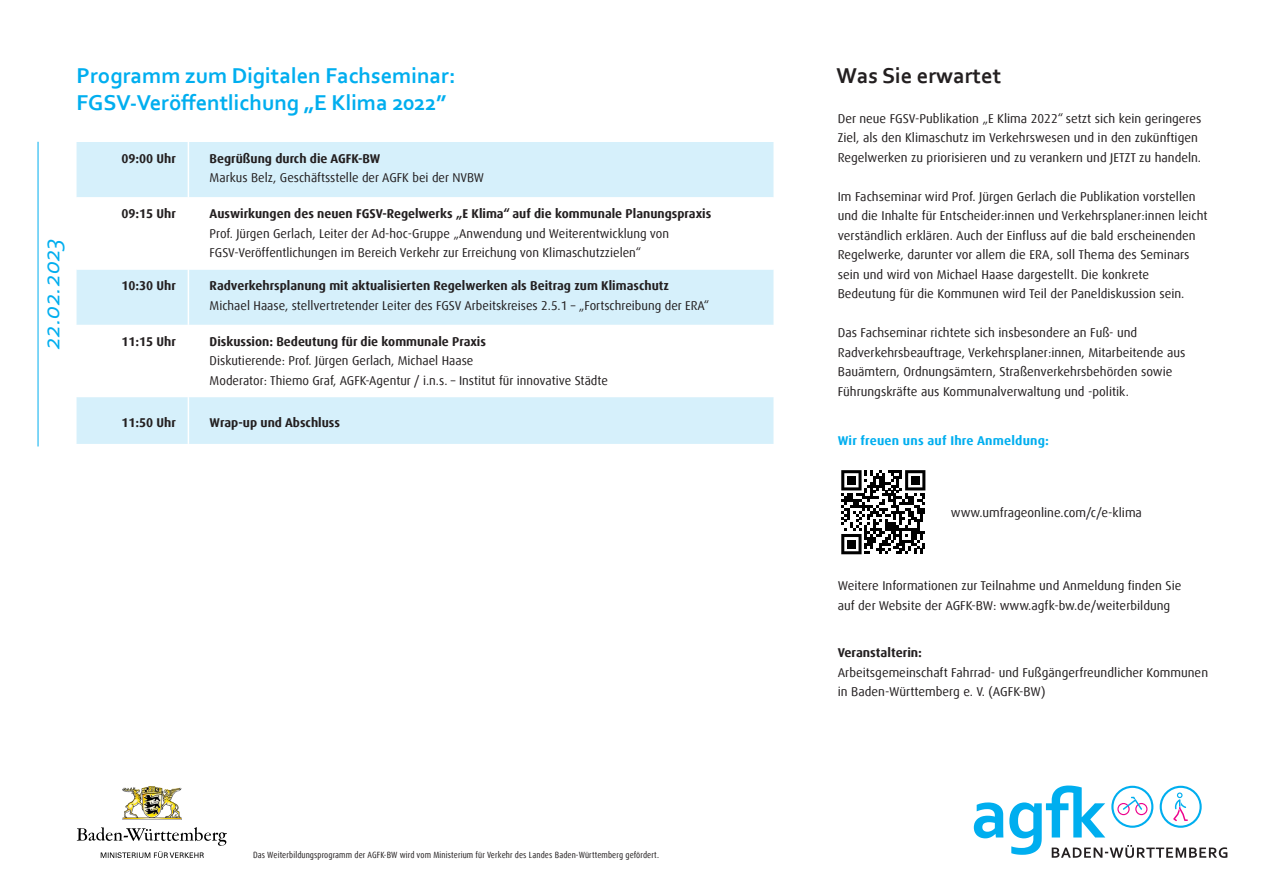
<style>
.page{position:relative;width:1263px;height:893px;background:#fff}
.page>*{position:absolute;margin:0;border:0;box-sizing:border-box;transform-origin:0 0}
.t1{font:italic 25.5px "Corbel";letter-spacing:-.02em;color:#00aeef}
.t2{font:700 22.5px "Corbel";color:#00aeef}
.t3{font:700 22.5px "Corbel";color:#231f20}
.t4{font:12.75px/19.5px "Dax Offc";color:#231f20}
.t5{font:700 12.75px "Dax Offc";color:#231f20}
.t6{font:700 12.75px "Dax Offc";letter-spacing:.015em;color:#00aeef}
.t7{font:condensed 9px "Dax Offc";letter-spacing:.01em;color:#231f20}
.s1{font-weight:700}
</style>
<div class="page">
<svg style="left:974px;top:785px;width:253px;height:73px"></svg>
<img style="left:122px;top:786px;width:60px;height:33px">
<svg style="left:77px;top:827px;width:150px;height:31px"></svg>
<div style="left:77px;top:142px;width:696px;height:302px;background:#d6f0fb"></div>
<svg style="left:77px;top:197px;width:696px;height:200px"></svg>
<hr style="left:188px;top:142px;width:1px;height:55px;background:#fff">
<hr style="left:188px;top:197px;width:1px;height:73px;background:#fff">
<hr style="left:188px;top:270px;width:1px;height:55px;background:#fff">
<hr style="left:188px;top:325px;width:1px;height:72px;background:#fff">
<hr style="left:188px;top:397px;width:1px;height:47px;background:#fff">
<hr style="left:38px;top:142px;width:1px;height:304px;background:#00aeef">
<svg style="left:841px;top:470px;width:84px;height:84px"></svg>
<div style="left:847px;top:476px;width:9px;height:9px;background:#000"></div>
<div style="left:911px;top:476px;width:9px;height:9px;background:#000"></div>
<div style="left:847px;top:540px;width:9px;height:8px;background:#000"></div>
<p class="t2" style="left:77px;top:61px;width:381px">Programm zum Digitalen Fachseminar:</p>
<p class="t2" style="left:77px;top:88px;width:371px">FGSV-Veröffentlichung „E Klima 2022”</p>
<p class="t1" style="left:35px;top:350px;width:115px;rotate:-90deg">22.02.2023</p>
<p class="t5" style="left:121px;top:150px;width:56px">09:00 Uhr</p>
<p class="t4" style="left:210px;top:149px;width:276px"><span class="s1">Begrüßung durch die AGFK-BW<br></span>Markus Belz, Geschäftsstelle der AGFK bei der NVBW</p>
<p class="t5" style="left:121px;top:206px;width:56px">09:15 Uhr</p>
<p class="t5" style="left:210px;top:206px;width:503px">Auswirkungen des neuen FGSV-Regelwerks „E Klima“ auf die kommunale Planungspraxis</p>
<p class="t4" style="left:210px;top:224px;width:461px">Prof. Jürgen Gerlach, Leiter der Ad-hoc-Gruppe „Anwendung und Weiterentwicklung von<br>FGSV-Veröffentlichungen im Bereich Verkehr zur Erreichung von Klimaschutzzielen“</p>
<p class="t5" style="left:121px;top:278px;width:56px">10:30 Uhr</p>
<p class="t5" style="left:210px;top:278px;width:461px">Radverkehrsplanung mit aktualisierten Regelwerken als Beitrag zum Klimaschutz</p>
<p class="t4" style="left:210px;top:296px;width:501px">Michael Haase, stellvertretender Leiter des FGSV Arbeitskreises 2.5.1 – „Fortschreibung der ERA“</p>
<p class="t5" style="left:121px;top:333px;width:56px">11:15 Uhr</p>
<p class="t5" style="left:210px;top:333px;width:278px">Diskussion: Bedeutung für die kommunale Praxis</p>
<p class="t4" style="left:210px;top:351px;width:265px">Diskutierende: Prof. Jürgen Gerlach, Michael Haase</p>
<p class="t4" style="left:210px;top:371px;width:400px">Moderator: Thiemo Graf, AGFK-Agentur / i.n.s. – Institut für innovative Städte</p>
<p class="t5" style="left:121px;top:414px;width:56px">11:50 Uhr</p>
<p class="t5" style="left:210px;top:414px;width:132px">Wrap-up und Abschluss</p>
<p class="t7" style="left:253px;top:849px;width:408px">Das Weiterbildungsprogramm der AGFK-BW wird vom Ministerium für Verkehr des Landes Baden-Württemberg gefördert.</p>
<p class="t3" style="left:836px;top:61px;width:166px">Was Sie erwartet</p>
<p class="t4" style="left:838px;top:109px;width:365px">Der neue FGSV-Publikation „E Klima 2022“ setzt sich kein geringeres<br>Ziel, als den Klimaschutz im Verkehrswesen und in den zukünftigen<br>Regelwerken zu priorisieren und zu verankern und JETZT zu handeln.</p>
<p class="t4" style="left:838px;top:187px;width:371px">Im Fachseminar wird Prof. Jürgen Gerlach die Publikation vorstellen und die Inhalte für Entscheider:innen und Verkehrsplaner:innen leicht verständlich erklären. Auch der Einfluss auf die bald erscheinenden</p>
<p class="t4" style="left:838px;top:245px;width:353px">Regelwerke, darunter vor allem die ERA, soll Thema des Seminars sein und wird von Michael Haase dargestellt. Die konkrete<br>Bedeutung für die Kommunen wird Teil der Paneldiskussion sein.</p>
<p class="t4" style="left:838px;top:323px;width:349px">Das Fachseminar richtete sich insbesondere an Fuß- und Radverkehrsbeauftrage, Verkehrsplaner:innen, Mitarbeitende aus Bauämtern, Ordnungsämtern, Straßenverkehrsbehörden sowie Führungskräfte aus Kommunalverwaltung und -politik.</p>
<p class="t6" style="left:838px;top:433px;width:213px">Wir freuen uns auf Ihre Anmeldung:</p>
<p class="t4" style="left:951px;top:503px;width:193px">www.umfrageonline.com/c/e-klima</p>
<p class="t4" style="left:838px;top:576px;width:345px">Weitere Informationen zur Teilnahme und Anmeldung finden Sie auf der Website der AGFK-BW: www.agfk-bw.de/weiterbildung</p>
<p class="t5" style="left:838px;top:645px;width:86px">Veranstalterin:</p>
<p class="t4" style="left:838px;top:663px;width:372px">Arbeitsgemeinschaft Fahrrad- und Fußgängerfreundlicher Kommunen in Baden-Württemberg e. V. (AGFK-BW)</p>
</div>
